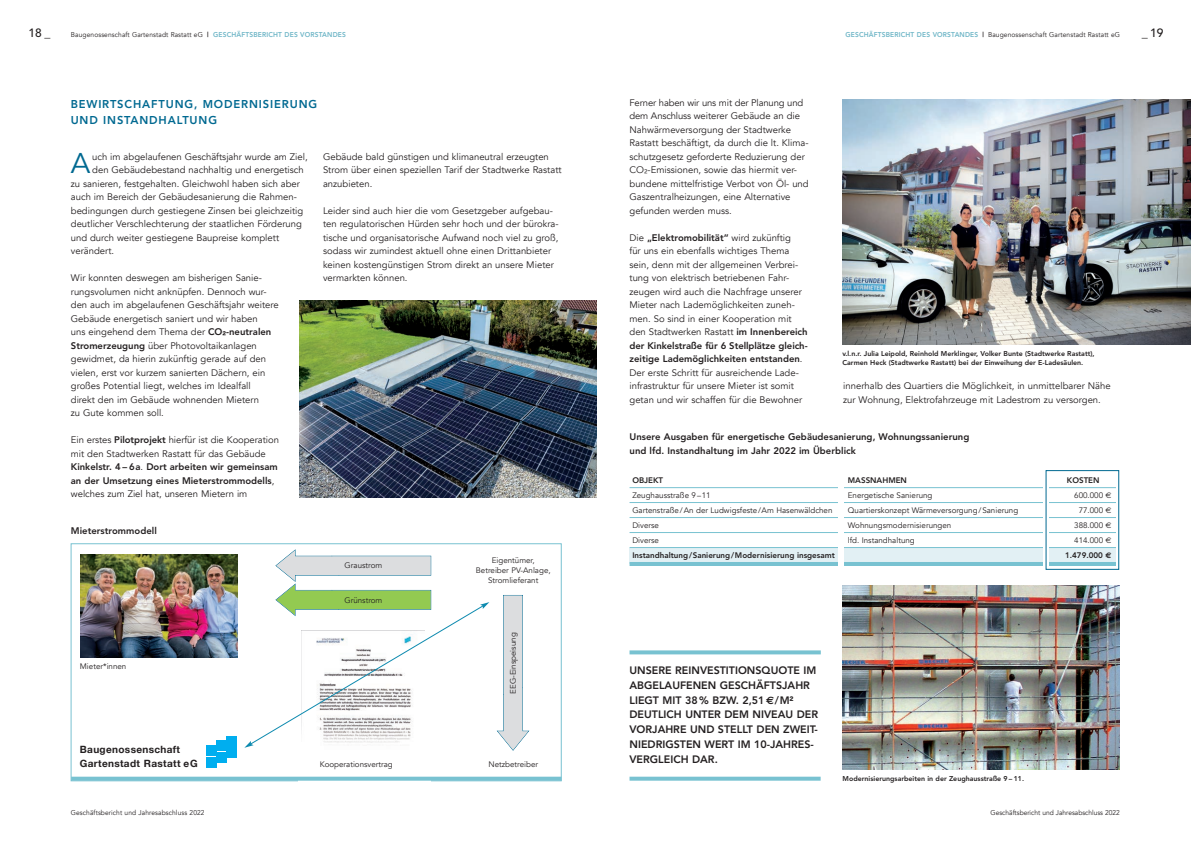
<style>
.page{position:relative;width:1191px;height:842px;background:#fff}
.page>*{position:absolute;margin:0;border:0;box-sizing:border-box;transform-origin:0 0}
.t1{font:28.5px "Avenir";color:#006991}
.t2{font:500 12px "Avenir";color:#231f20}
.t3{font:800 11.3px/16px "Avenir";letter-spacing:.075em;color:#006991}
.t4{font:800 10.7px/14.7px "Avenir";color:#231f20}
.t5{font:700 10px "Helvetica Neue";letter-spacing:.035em;color:#231f20}
.t6{font:9.5px/13.5px "Avenir";color:#231f20}
.t7{font:800 9.5px/14px "Avenir";letter-spacing:.005em;color:#231f20}
.t8{font:8px/10px "Avenir";color:#231f20;text-align:center}
.t9{font:800 8px "Avenir";color:#231f20}
.t10{font:7px "Avenir";letter-spacing:.015em;color:#231f20;scale:.95 1}
.t11{font:800 7px/9px "Avenir";color:#231f20}
.s1{font-weight:800}
.s2{font-weight:800;color:#6fb6c7}
.s3{font-family:"Euro Sans"}
.s4{font-family:"Euro Sans";font-weight:700}
</style>
<div class="page">
<img style="left:843px;top:585px;width:277px;height:184px">
<div style="left:629px;top:548px;width:490px;height:15px;background:#e2f0f4"></div>
<hr style="left:629px;top:487px;width:490px;height:1px;background:#78c2d1">
<hr style="left:629px;top:502px;width:490px;height:1px;background:#78c2d1">
<hr style="left:629px;top:517px;width:490px;height:1px;background:#78c2d1">
<hr style="left:629px;top:532px;width:490px;height:1px;background:#78c2d1">
<hr style="left:629px;top:547px;width:490px;height:1px;background:#78c2d1">
<hr style="left:629px;top:562px;width:490px;height:4px;background:#78c2d1">
<div style="left:1043px;top:466px;width:6px;height:111px;background:#fff"></div>
<div style="left:838px;top:473px;width:6px;height:100px;background:#fff"></div>
<svg style="left:1116px;top:470px;width:4px;height:100px"></svg>
<div style="left:1045px;top:470px;width:74px;height:100px;border:1px solid #006991"></div>
<svg style="left:629px;top:650px;width:192px;height:4px"></svg>
<svg style="left:629px;top:777px;width:191px;height:4px"></svg>
<img style="left:300px;top:301px;width:296px;height:197px">
<img style="left:81px;top:554px;width:156px;height:103px">
<div style="left:206px;top:746px;width:10px;height:10px;background:#00aeef"></div>
<div style="left:206px;top:757px;width:10px;height:10px;background:#00aeef"></div>
<div style="left:216px;top:741px;width:10px;height:10px;background:#00aeef"></div>
<div style="left:216px;top:752px;width:10px;height:11px;background:#00aeef"></div>
<div style="left:226px;top:736px;width:10px;height:10px;background:#00aeef"></div>
<div style="left:226px;top:748px;width:10px;height:10px;background:#00aeef"></div>
<svg style="left:496px;top:595px;width:33px;height:156px"></svg>
<svg style="left:244px;top:549px;width:245px;height:199px"></svg>
<svg style="left:71px;top:777px;width:490px;height:4px;fill:#78c2d1"></svg>
<img style="left:842px;top:99px;width:349px;height:246px">
<p class="t2" style="left:28px;top:28px;width:24px">18 _</p>
<p class="t10" style="left:71px;top:30px;width:291px">Baugenossenschaft Gartenstadt Rastatt eG <span class="s1">|</span> <span class="s2">GESCHÄFTSBERICHT DES VORSTANDES</span></p>
<p class="t10" style="left:845px;top:30px;width:290px"><span class="s2">GESCHÄFTSBERICHT DES VORSTANDES</span> <span class="s1">|</span> Baugenossenschaft Gartenstadt Rastatt eG</p>
<p class="t2" style="left:1141px;top:28px;width:23px">_19</p>
<p class="t3" style="left:71px;top:97px;width:248px">BEWIRTSCHAFTUNG, MODERNISIERUNG<br>UND INSTANDHALTUNG</p>
<p class="t1" style="left:71px;top:145px;width:21px">A</p>
<p class="t6" style="left:92px;top:150px;width:217px">uch im abgelaufenen Geschäftsjahr wurde am Ziel,</p>
<p class="t6" style="left:92px;top:164px;width:213px">den Gebäudebestand nachhaltig und energetisch</p>
<p class="t6" style="left:71px;top:177px;width:231px">zu sanieren, festgehalten. Gleichwohl haben sich aber</p>
<p class="t6" style="left:71px;top:191px;width:227px">auch im Bereich der Gebäudesanierung die Rahmen-</p>
<p class="t6" style="left:71px;top:204px;width:234px">bedingungen durch gestiegene Zinsen bei gleichzeitig</p>
<p class="t6" style="left:71px;top:218px;width:232px">deutlicher Verschlechterung der staatlichen Förderung</p>
<p class="t6" style="left:71px;top:231px;width:210px">und durch weiter gestiegene Baupreise komplett</p>
<p class="t6" style="left:71px;top:245px;width:45px">verändert.</p>
<p class="t6" style="left:71px;top:272px;width:209px">Wir konnten deswegen am bisherigen Sanie&shy;rungsvolumen nicht anknüpfen. Dennoch wur&shy;den auch im abgelaufenen Geschäftsjahr weitere Gebäude energetisch saniert und wir haben<br>uns eingehend dem Thema der <span class="s1">CO²-neutralen Stromerzeugung</span> über Photovoltaikanlagen gewidmet, da hierin zukünftig gerade auf den vielen, erst vor kurzem sanierten Dächern, ein großes Potential liegt, welches im Idealfall<br>direkt den im Gebäude wohnenden Mietern<br>zu Gute kommen soll.</p>
<p class="t6" style="left:71px;top:433px;width:210px">Ein erstes <span class="s1">Pilotprojekt</span> hierfür ist die Kooperation mit den Stadtwerken Rastatt für das Gebäude <span class="s1">Kinkelstr. 4 – 6a</span>. <span class="s1">Dort arbeiten wir gemeinsam an der Umsetzung eines Mieterstrommodells</span>, welches zum Ziel hat, unseren Mietern im</p>
<p class="t7" style="left:71px;top:525px;width:87px">Mieterstrommodell</p>
<p class="t8" style="left:80px;top:661px;width:48px">Mieter*innen</p>
<p class="t6" style="left:323px;top:150px;width:240px">Gebäude bald günstigen und klimaneutral erzeugten<br>Strom über einen speziellen Tarif der Stadtwerke Rastatt anzubieten.</p>
<p class="t6" style="left:323px;top:204px;width:237px">Leider sind auch hier die vom Gesetzgeber aufgebau&shy;ten regulatorischen Hürden sehr hoch und der bürokra&shy;tische und organisatorische Aufwand noch viel zu groß, sodass wir zumindest aktuell ohne einen Drittanbieter keinen kostengünstigen Strom direkt an unsere Mieter vermarkten können.</p>
<p class="t8" style="left:345px;top:560px;width:39px">Graustrom</p>
<p class="t8" style="left:344px;top:595px;width:39px">Grünstrom</p>
<p class="t8" style="left:476px;top:555px;width:76px">Eigentümer,<br>Betreiber PV-Anlage,</p>
<p class="t8" style="left:488px;top:575px;width:52px">Stromlieferant</p>
<p class="t8" style="left:508px;top:694px;width:63px;rotate:-90deg">EEG-Einspeisung</p>
<p class="t5" style="left:80px;top:743px;width:102px">Baugenossenschaft</p>
<p class="t5" style="left:80px;top:757px;width:119px">Gartenstadt Rastatt eG</p>
<p class="t8" style="left:320px;top:759px;width:75px">Kooperationsvertrag</p>
<p class="t10" style="left:71px;top:808px;width:142px">Geschäftsbericht und Jahresabschluss 2022</p>
<p class="t8" style="left:488px;top:759px;width:51px">Netzbetreiber</p>
<p class="t6" style="left:629px;top:96px;width:181px">Ferner haben wir uns mit der Planung und dem Anschluss weiterer Gebäude an die Nahwärmeversorgung der Stadtwerke Rastatt beschäftigt, da durch die lt. Klima&shy;schutzgesetz geforderte Reduzierung der CO²-Emissionen, sowie das hiermit ver&shy;bundene mittelfristige Verbot von Öl- und Gaszentralheizungen, eine Alternative gefunden werden muss.</p>
<p class="t6" style="left:629px;top:231px;width:180px">Die <span class="s1">„Elektromobilität“</span> wird zukünftig<br>für uns ein ebenfalls wichtiges Thema sein, denn mit der allgemeinen Verbrei&shy;tung von elektrisch betriebenen Fahr&shy;zeugen wird auch die Nachfrage unserer Mieter nach Lademöglichkeiten zuneh&shy;men. So sind in einer Kooperation mit den Stadtwerken Rastatt <span class="s1">im Innenbereich der Kinkelstraße für 6 Stellplätze gleich&shy;zeitige Lademöglichkeiten entstanden</span>.<br>Der erste Schritt für ausreichende Lade&shy;infrastruktur für unsere Mieter ist somit getan und wir schaffen für die Bewohner</p>
<p class="t7" style="left:629px;top:431px;width:341px">Unsere Ausgaben für energetische Gebäudesanierung, Wohnungssanierung und lfd. Instandhaltung im Jahr 2022 im Überblick</p>
<p class="t9" style="left:632px;top:477px;width:32px">OBJEKT</p>
<p class="t9" style="left:848px;top:477px;width:61px">MASSNAHMEN</p>
<p class="t9" style="left:1067px;top:477px;width:34px">KOSTEN</p>
<p class="t8" style="left:632px;top:491px;width:80px">Zeughausstraße 9–11</p>
<p class="t8" style="left:848px;top:491px;width:86px">Energetische Sanierung</p>
<p class="t8" style="left:1074px;top:491px;width:39px">600.000 <span class="s3">€</span></p>
<p class="t8" style="left:632px;top:506px;width:202px">Gartenstraße/An der Ludwigsfeste/Am Hasenwäldchen</p>
<p class="t8" style="left:848px;top:506px;width:172px">Quartierskonzept Wärmeversorgung/Sanierung</p>
<p class="t8" style="left:1078px;top:506px;width:34px">77.000 <span class="s3">€</span></p>
<p class="t8" style="left:632px;top:521px;width:28px">Diverse</p>
<p class="t8" style="left:848px;top:521px;width:105px">Wohnungsmodernisierungen</p>
<p class="t8" style="left:1074px;top:521px;width:39px">388.000 <span class="s3">€</span></p>
<p class="t8" style="left:632px;top:536px;width:28px">Diverse</p>
<p class="t8" style="left:848px;top:536px;width:68px">lfd. Instandhaltung</p>
<p class="t8" style="left:1074px;top:536px;width:39px">414.000 <span class="s3">€</span></p>
<p class="t9" style="left:632px;top:552px;width:204px">Instandhaltung/Sanierung/Modernisierung insgesamt</p>
<p class="t9" style="left:1065px;top:552px;width:48px">1.479.000 <span class="s4">€</span></p>
<p class="t11" style="left:842px;top:350px;width:254px">v.l.n.r. Julia Leipold, Reinhold Merklinger, Volker Bunte (Stadtwerke Rastatt),<br>Carmen Heck (Stadtwerke Rastatt) bei der Einweihung der E-Ladesäulen.</p>
<p class="t6" style="left:843px;top:380px;width:269px">innerhalb des Quartiers die Möglichkeit, in unmittelbarer Nähe zur Wohnung, Elektrofahrzeuge mit Ladestrom zu versorgen.</p>
<p class="t4" style="left:629px;top:664px;width:190px">UNSERE REINVESTITIONSQUOTE IM<br>ABGELAUFENEN GESCHÄFTSJAHR<br>LIEGT MIT 38% BZW. 2,51<span class="s4">€</span>/M²<br>DEUTLICH UNTER DEM NIVEAU DER<br>VORJAHRE UND STELLT DEN ZWEIT-<br>NIEDRIGSTEN WERT IM 10-JAHRES-<br>VERGLEICH DAR.</p>
<p class="t11" style="left:842px;top:775px;width:183px">Modernisierungsarbeiten in der Zeughausstraße 9 – 11.</p>
<p class="t10" style="left:990px;top:808px;width:138px">Geschäftsbericht und Jahresabschluss 2022</p>
</div>
